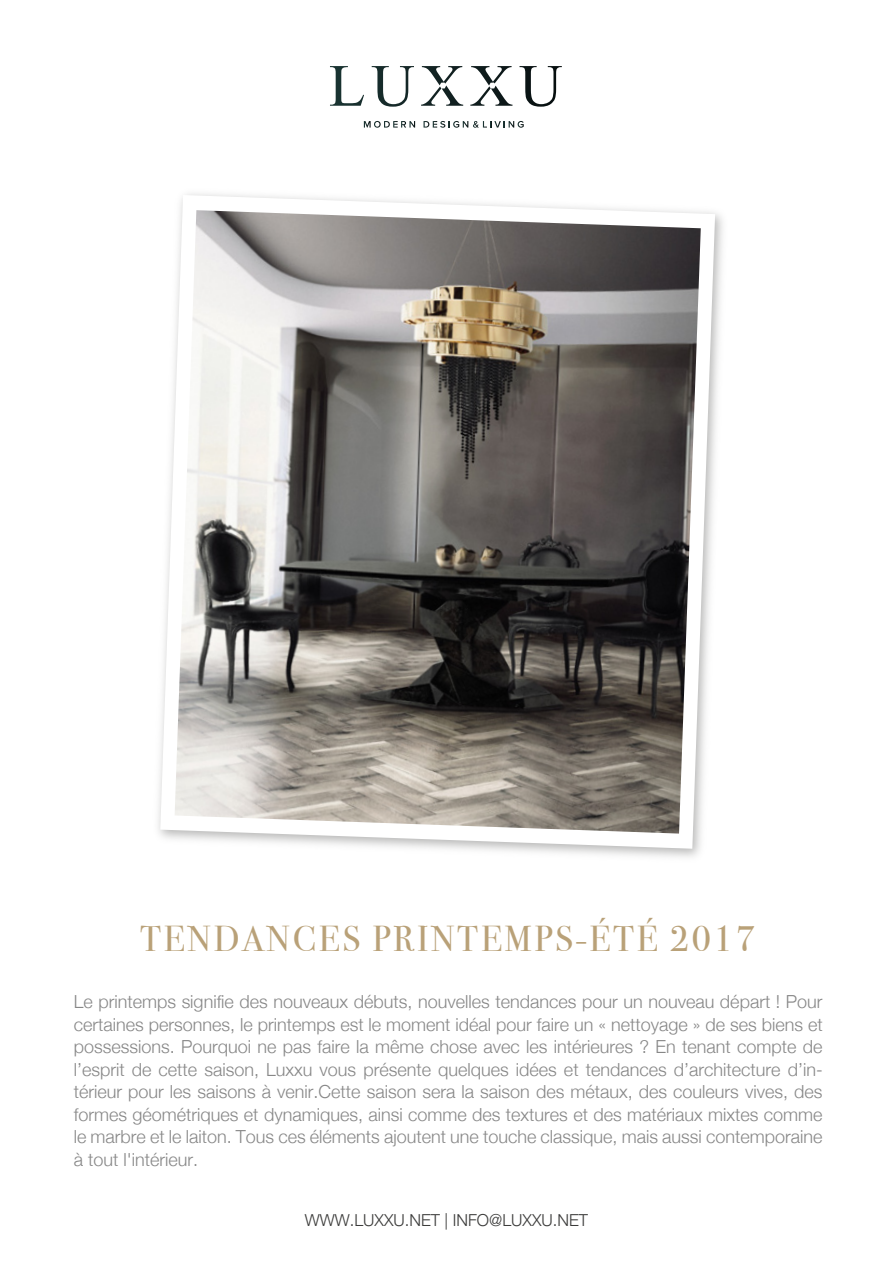
<style>
.page{position:relative;width:893px;height:1263px;background:#fff}
.page>*{position:absolute;margin:0;border:0;box-sizing:border-box;transform-origin:0 0}
.t1{font:36px "Bodoni Svty Two ITCTT";letter-spacing:.075em;color:#b9a178}
.t2{font:300 18px/22.5px "Helvetica Neue";color:#878787;text-align:justify}
.t3{font:300 16.5px "Helvetica Neue";color:#3c3c3b}
</style>
<div class="page">
<svg style="left:330px;top:66px;width:232px;height:41px"></svg>
<svg style="left:364px;top:121px;width:51px;height:7px"></svg>
<svg style="left:424px;top:121px;width:100px;height:7px"></svg>
<svg style="left:160px;top:195px;width:555px;height:654px"></svg>
<img style="left:175px;top:210px;width:526px;height:623px">
<h1 class="t1" style="left:140px;top:909px;width:616px">TENDANCES PRINTEMPS-ÉTÉ 2017</h1>
<p class="t2" style="left:74px;top:989px;width:750px">Le printemps signifie des nouveaux débuts, nouvelles tendances pour un nouveau départ ! Pour certaines personnes, le printemps est le moment idéal pour faire un « nettoyage » de ses biens et possessions. Pourquoi ne pas faire la même chose avec les intérieures ? En tenant compte de l’esprit de cette saison, Luxxu vous présente quelques idées et tendances d’architecture d’in&shy;térieur pour les saisons à venir.Cette saison sera la saison des métaux, des couleurs vives, des formes géométriques et dynamiques, ainsi comme des textures et des matériaux mixtes comme le marbre et le laiton. Tous ces éléments ajoutent une touche classique, mais aussi contemporaine à tout l'intérieur.</p>
<p class="t3" style="left:305px;top:1207px;width:285px">WWW.LUXXU.NET | INFO@LUXXU.NET</p>
</div>
